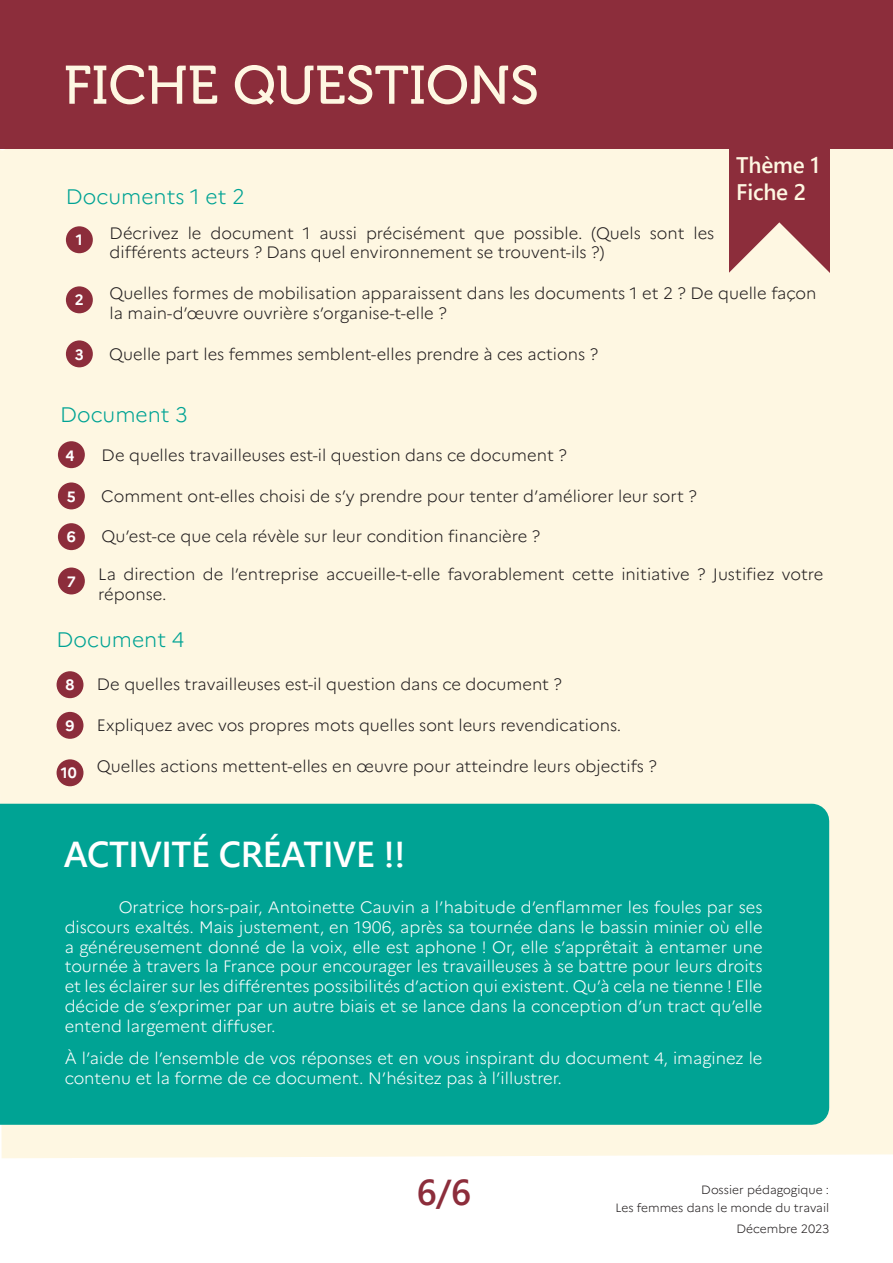
<style>
.page{position:relative;width:893px;height:1263px;background:#fff}
.page>*{position:absolute;margin:0;border:0;box-sizing:border-box;transform-origin:0 0}
.t1{font:54px "Museo 500";color:#fef7e2}
.t2{font:700 45px "Yu Gothic UI";letter-spacing:-.01em;color:#fff}
.t3{font:700 36px "Yu Gothic UI";letter-spacing:-.01em;color:#fff}
.t4{font:700 36px "Yu Gothic UI";color:#8c2d3b}
.t5{font:700 22.5px/27px "Yu Gothic UI";letter-spacing:-.01em;color:#fef7e2}
.t6{font:300 21px "Marianne";color:#00a394}
.t7{font:300 16.5px/19.8px "Marianne";color:#231f20}
.t8{font:300 16.5px/19.8px "Marianne";color:#fff;text-align:justify}
.t9{font:700 15px "Marianne";color:#fff}
.t10{font:300 12px/18px "Marianne";color:#231f20;text-align:right}
</style>
<div class="page">
<div style="left:0;top:149px;width:893px;height:1009px;background:#fef7e2"></div>
<div style="left:0;top:0;width:893px;height:149px;background:#8c2d3b"></div>
<div style="left:729px;top:145px;width:100px;height:129px;background:#8c2d3b"></div>
<svg style="left:721px;top:222px;width:116px;height:115px"></svg>
<div style="left:66px;top:226px;width:27px;height:27px;background:#8c2d3b;border-radius:50%"></div>
<div style="left:66px;top:286px;width:27px;height:27px;background:#8c2d3b;border-radius:50%"></div>
<div style="left:66px;top:340px;width:27px;height:27px;background:#8c2d3b;border-radius:50%"></div>
<div style="left:58px;top:441px;width:27px;height:27px;background:#8c2d3b;border-radius:50%"></div>
<div style="left:58px;top:482px;width:27px;height:27px;background:#8c2d3b;border-radius:50%"></div>
<div style="left:58px;top:523px;width:27px;height:27px;background:#8c2d3b;border-radius:50%"></div>
<div style="left:58px;top:567px;width:27px;height:27px;background:#8c2d3b;border-radius:50%"></div>
<div style="left:57px;top:671px;width:26px;height:27px;background:#8c2d3b;border-radius:50%"></div>
<div style="left:57px;top:712px;width:26px;height:27px;background:#8c2d3b;border-radius:50%"></div>
<div style="left:57px;top:759px;width:26px;height:27px;background:#8c2d3b;border-radius:50%"></div>
<div style="left:0;top:804px;width:829px;height:321px;background:#00a394"></div>
<p class="t9" style="left:-3px;top:133px;width:11px">6</p>
<h1 class="t1" style="left:64px;top:56px;width:477px">FICHE QUESTIONS</h1>
<h2 class="t2" style="left:64px;top:75px;width:310px">Fiche questions</h2>
<p class="t6" style="left:66px;top:181px;width:180px">Documents 1 et 2</p>
<h3 class="t5" style="left:736px;top:151px;width:85px">Thème 1<br>Fiche 2</h3>
<p class="t9" style="left:76px;top:228px;width:8px">1</p>
<p class="t9" style="left:75px;top:289px;width:10px">2</p>
<p class="t9" style="left:75px;top:343px;width:10px">3</p>
<p class="t7" style="left:110px;top:222px;width:606px">Décrivez le document 1 aussi précisément que possible. (Quels sont les différents acteurs ? Dans quel environnement se trouvent-ils ?)</p>
<p class="t7" style="left:110px;top:282px;width:708px">Quelles formes de mobilisation apparaissent dans les documents 1 et 2 ? De quelle façon la main-d’œuvre ouvrière s’organise-t-elle ?</p>
<p class="t7" style="left:109px;top:342px;width:490px">Quelle part les femmes semblent-elles prendre à ces actions ?</p>
<p class="t6" style="left:60px;top:399px;width:129px">Document 3</p>
<p class="t9" style="left:66px;top:444px;width:10px">4</p>
<p class="t9" style="left:67px;top:485px;width:10px">5</p>
<p class="t9" style="left:67px;top:525px;width:10px">6</p>
<p class="t9" style="left:67px;top:570px;width:10px">7</p>
<p class="t7" style="left:102px;top:443px;width:466px">De quelles travailleuses est-il question dans ce document ?</p>
<p class="t7" style="left:101px;top:484px;width:597px">Comment ont-elles choisi de s’y prendre pour tenter d’améliorer leur sort ?</p>
<p class="t7" style="left:102px;top:525px;width:440px">Qu’est-ce que cela révèle sur leur condition financière ?</p>
<p class="t7" style="left:98px;top:563px;width:726px">La direction de l’entreprise accueille-t-elle favorablement cette initiative ? Justifiez votre réponse.</p>
<p class="t6" style="left:57px;top:624px;width:129px">Document 4</p>
<p class="t7" style="left:97px;top:673px;width:466px">De quelles travailleuses est-il question dans ce document ?</p>
<p class="t7" style="left:97px;top:714px;width:526px">Expliquez avec vos propres mots quelles sont leurs revendications.</p>
<p class="t7" style="left:97px;top:755px;width:561px">Quelles actions mettent-elles en œuvre pour atteindre leurs objectifs ?</p>
<p class="t9" style="left:66px;top:673px;width:10px">8</p>
<p class="t9" style="left:66px;top:714px;width:10px">9</p>
<p class="t9" style="left:61px;top:761px;width:17px">10</p>
<p class="t3" style="left:64px;top:834px;width:343px">ACTIVITÉ CRÉATIVE !!</p>
<p class="t8" style="left:65px;top:896px;width:699px;text-indent:54px">Oratrice hors-pair, Antoinette Cauvin a l’habitude d’enflammer les foules par ses discours exaltés. Mais justement, en 1906, après sa tournée dans le bassin minier où elle a généreusement donné de la voix, elle est aphone ! Or, elle s’apprêtait à entamer une tournée à travers la France pour encourager les travailleuses à se battre pour leurs droits et les éclairer sur les différentes possibilités d’action qui existent. Qu’à cela ne tienne ! Elle décide de s’exprimer par un autre biais et se lance dans la conception d’un tract qu’elle entend largement diffuser.</p>
<p class="t8" style="left:65px;top:1047px;width:699px">À l’aide de l’ensemble de vos réponses et en vous inspirant du document 4, imaginez le contenu et la forme de ce document. N’hésitez pas à l’illustrer.</p>
<h3 class="t4" style="left:417px;top:1171px;width:56px">6/6</h3>
<p class="t10" style="left:615px;top:1179px;width:215px">Dossier pédagogique :<br>Les femmes dans le monde du travail</p>
<p class="t10" style="left:736px;top:1219px;width:94px">Décembre 2023</p>
</div>
